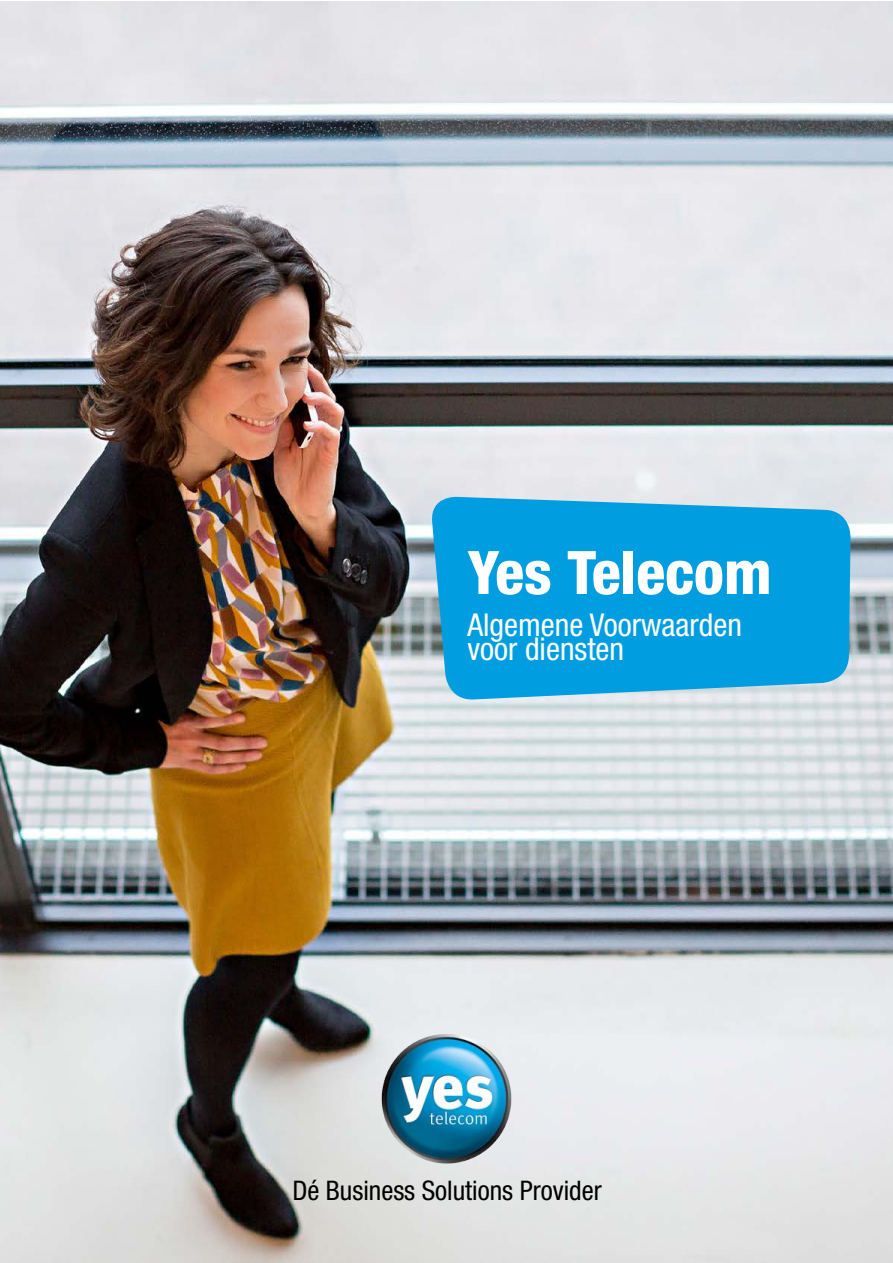
<style>
.page{position:relative;width:893px;height:1263px;background:#fff}
.page>*{position:absolute;margin:0;border:0;box-sizing:border-box;transform-origin:0 0}
.t1{font:800 condensed 60px "Helvetica Neue LT Std";color:#fff}
.t2{font:condensed 31.5px/24px "Helvetica Neue LT Std";color:#fff}
.t3{font:condensed 27px "Helvetica Neue LT Std";color:#000}
</style>
<div class="page">
<img style="left:0;top:1px;width:893px;height:1262px">
<img style="left:361px;top:1012px;width:171px;height:172px">
<svg style="left:430px;top:496px;width:421px;height:205px;background:#18a5e0"></svg>
<h1 class="t1" style="left:467px;top:535px;width:306px">Yes Telecom</h1>
<p class="t2" style="left:467px;top:613px;width:276px">Algemene Voorwaarden voor diensten</p>
<p class="t3" style="left:292px;top:1175px;width:311px">Dé Business Solutions Provider</p>
</div>
